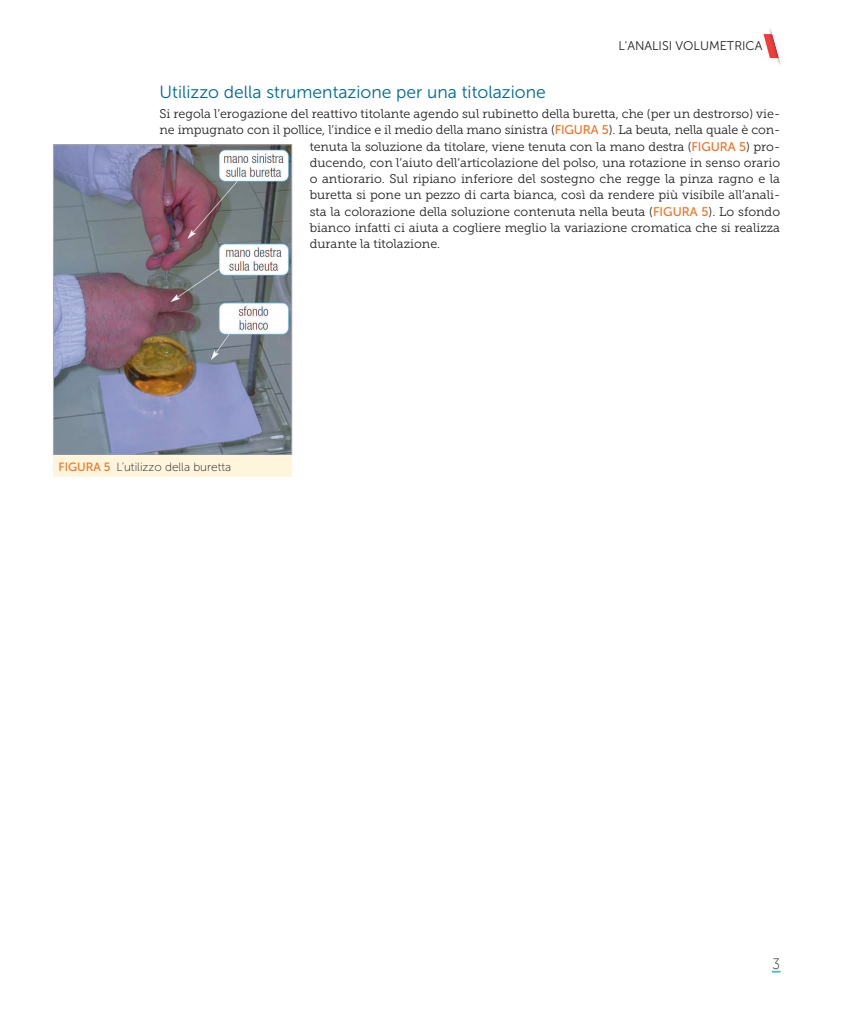
<style>
.page{position:relative;width:844px;height:1014px;background:#fff}
.page>*{position:absolute;margin:0;border:0;box-sizing:border-box;transform-origin:0 0}
.t1{font:17.5px "Museo Sans 300";color:#006991}
.t2{font:15px "Museo Sans 100";color:#231f20;scale:.9 1}
.t3{font:12.5px "Museo Slab 300";color:#231f20}
.t4{font:12.5px "Museo Sans 300";color:#231f20}
.t5{font:11.88px "Museo Sans 100";color:#231f20}
.s1{font-family:"Museo Sans 500";color:#f36e21}
</style>
<div class="page">
<svg style="left:772px;top:969px;width:8px;height:3px"></svg>
<svg style="left:763px;top:28px;width:18px;height:36px"></svg>
<img style="left:55px;top:146px;width:235px;height:307px">
<div style="left:53px;top:144px;width:239px;height:311px;border:1px solid #a8a9ad"></div>
<div style="left:53px;top:455px;width:239px;height:21px;background:#fef5dc"></div>
<p class="t4" style="left:618px;top:39px;width:145px">L'ANALISI VOLUMETRICA</p>
<h1 class="t1" style="left:159px;top:83px;width:387px">Utilizzo della strumentazione per una titolazione</h1>
<p class="t3" style="left:159px;top:107px;width:622px">Si regola l’erogazione del reattivo titolante agendo sul rubinetto della buretta, che (per un destrorso) vie-</p>
<p class="t3" style="left:159px;top:123px;width:622px">ne impugnato con il pollice, l’indice e il medio della mano sinistra (<span class="s1">FIGURA 5</span>). La beuta, nella quale è con-</p>
<p class="t3" style="left:309px;top:139px;width:472px">tenuta la soluzione da titolare, viene tenuta con la mano destra (<span class="s1">FIGURA 5</span>) pro-</p>
<p class="t3" style="left:309px;top:156px;width:472px">ducendo, con l’aiuto dell’articolazione del polso, una rotazione in senso orario</p>
<p class="t3" style="left:309px;top:172px;width:472px">o antiorario. Sul ripiano inferiore del sostegno che regge la pinza ragno e la</p>
<p class="t3" style="left:309px;top:188px;width:472px">buretta si pone un pezzo di carta bianca, così da rendere più visibile all’anali-</p>
<p class="t3" style="left:309px;top:204px;width:472px">sta la colorazione della soluzione contenuta nella beuta (<span class="s1">FIGURA 5</span>). Lo sfondo</p>
<p class="t3" style="left:309px;top:221px;width:472px">bianco infatti ci aiuta a cogliere meglio la variazione cromatica che si realizza</p>
<p class="t3" style="left:309px;top:237px;width:132px">durante la titolazione.</p>
<p class="t5" style="left:58px;top:461px;width:174px"><span class="s1">FIGURA 5</span> L’utilizzo della buretta</p>
<p class="t2" style="left:772px;top:955px;width:10px">3</p>
</div>
